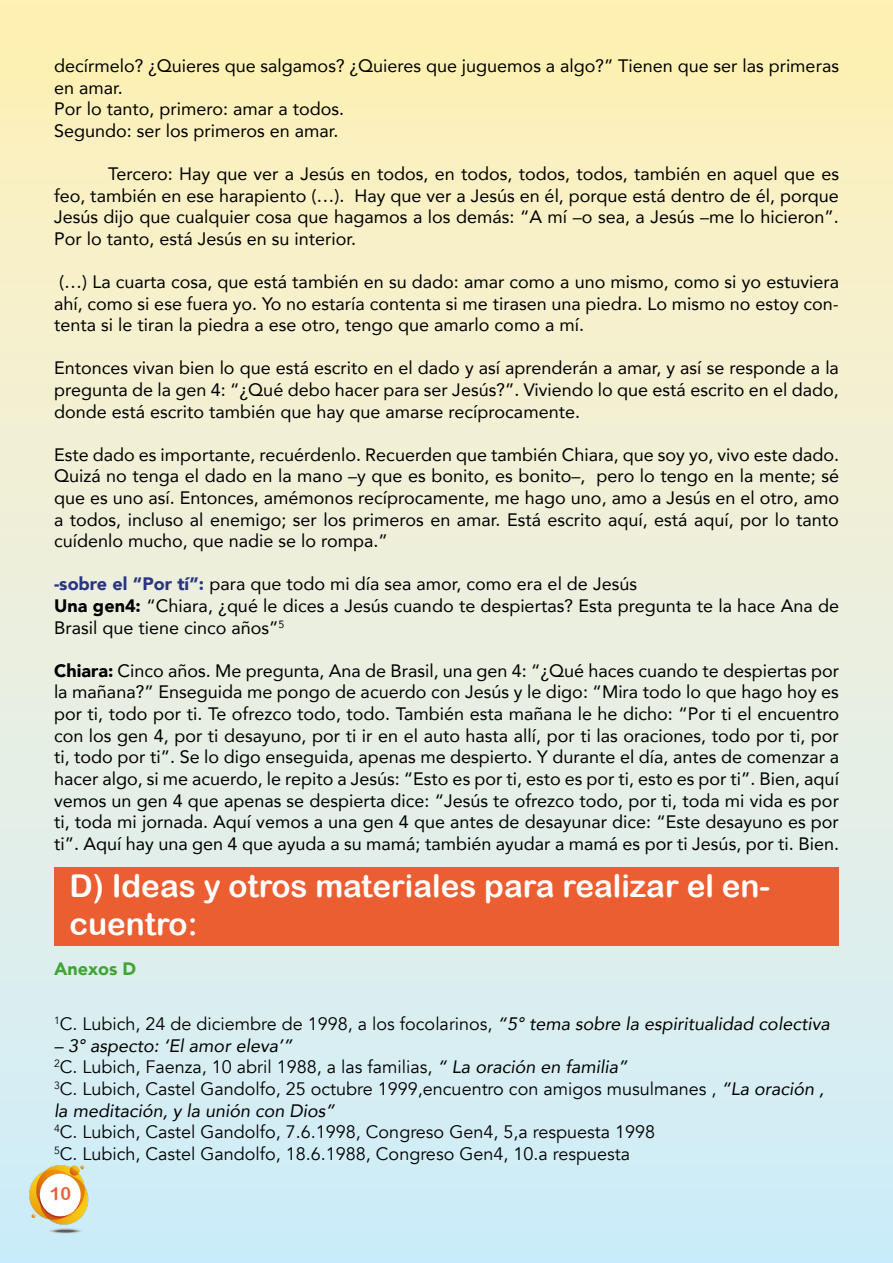
<style>
.page{position:relative;width:893px;height:1263px;background:#fff}
.page>*{position:absolute;margin:0;border:0;box-sizing:border-box;transform-origin:0 0}
.t1{font:31.5px/37.8px "Arial Rounded MT Bold";color:#fff}
.t2{font:18px/21.6px "Avenir";color:#000;text-align:justify}
.t3{font:18px/21.6px "Avenir";color:#000}
.t4{font:900 18px "Avenir";color:#3fa535}
.t5{font:18px "Arial Rounded MT Bold";color:#eb5e32}
.s1{font-weight:900;color:#283583}
.s2{font-weight:900}
.s3{font-style:italic}
</style>
<div class="page">
<div style="left:0;top:0;width:893px;height:1263px;background:linear-gradient(to bottom,#fff1b9,#cfedfe)"></div>
<img style="left:30px;top:1165px;width:70px;height:71px">
<div style="left:54px;top:867px;width:785px;height:79px;background:#eb5e32"></div>
<p class="t2" style="left:54px;top:54px;width:786px;text-align:left">decírmelo? ¿Quieres que salgamos? ¿Quieres que juguemos a algo?” Tienen que ser las primeras en amar.<br>Por lo tanto, primero: amar a todos.<br>Segundo: ser los primeros en amar.</p>
<p class="t2" style="left:54px;top:162px;width:786px;text-indent:54px">Tercero: Hay que ver a Jesús en todos, en todos, todos, todos, también en aquel que es feo, también en ese harapiento (…). Hay que ver a Jesús en él, porque está dentro de él, porque Jesús dijo que cualquier cosa que hagamos a los demás: “A mí –o sea, a Jesús –me lo hicieron”.<br>Por lo tanto, está Jesús en su interior.</p>
<p class="t2" style="left:54px;top:270px;width:786px">(…) La cuarta cosa, que está también en su dado: amar como a uno mismo, como si yo estuviera ahí, como si ese fuera yo. Yo no estaría contenta si me tirasen una piedra. Lo mismo no estoy con&shy;tenta si le tiran la piedra a ese otro, tengo que amarlo como a mí.</p>
<p class="t2" style="left:54px;top:357px;width:786px">Entonces vivan bien lo que está escrito en el dado y así aprenderán a amar, y así se responde a la pregunta de la gen 4: “¿Qué debo hacer para ser Jesús?”. Viviendo lo que está escrito en el dado, donde está escrito también que hay que amarse recíprocamente.</p>
<p class="t2" style="left:54px;top:443px;width:787px">Este dado es importante, recuérdenlo. Recuerden que también Chiara, que soy yo, vivo este dado.<br>Quizá no tenga el dado en la mano –y que es bonito, es bonito–, pero lo tengo en la mente; sé que es uno así. Entonces, amémonos recíprocamente, me hago uno, amo a Jesús en el otro, amo a todos, incluso al enemigo; ser los primeros en amar. Está escrito aquí, está aquí, por lo tanto cuídenlo mucho, que nadie se lo rompa.”</p>
<p class="t2" style="left:54px;top:573px;width:786px;text-align:left"><span class="s1">-sobre el “Por tí”:</span> para que todo mi día sea amor, como era el de Jesús<br><span class="s2">Una gen4:</span> “Chiara, ¿qué le dices a Jesús cuando te despiertas? Esta pregunta te la hace Ana de<br>Brasil que tiene cinco años”<sup>5</sup></p>
<p class="t2" style="left:54px;top:659px;width:787px"><span class="s2">Chiara:</span> Cinco años. Me pregunta, Ana de Brasil, una gen 4: “¿Qué haces cuando te despiertas por la mañana?” Enseguida me pongo de acuerdo con Jesús y le digo: “Mira todo lo que hago hoy es por ti, todo por ti. Te ofrezco todo, todo. También esta mañana le he dicho: “Por ti el encuentro con los gen 4, por ti desayuno, por ti ir en el auto hasta allí, por ti las oraciones, todo por ti, por ti, todo por ti”. Se lo digo enseguida, apenas me despierto. Y durante el día, antes de comenzar a hacer algo, si me acuerdo, le repito a Jesús: “Esto es por ti, esto es por ti, esto es por ti”. Bien, aquí vemos un gen 4 que apenas se despierta dice: “Jesús te ofrezco todo, por ti, toda mi vida es por ti, toda mi jornada. Aquí vemos a una gen 4 que antes de desayunar dice: “Este desayuno es por ti”. Aquí hay una gen 4 que ayuda a su mamá; también ayudar a mamá es por ti Jesús, por ti. Bien.</p>
<h1 class="t1" style="left:69px;top:866px;width:702px">D) Ideas y otros materiales para realizar el en&shy;cuentro:</h1>
<p class="t4" style="left:54px;top:953px;width:84px">Anexos D</p>
<p class="t3" style="left:54px;top:1013px;width:777px"><sup>1</sup>C. Lubich, 24 de diciembre de 1998, a los focolarinos, <span class="s3">“5° tema sobre la espiritualidad colectiva</span></p>
<p class="t3" style="left:54px;top:1035px;width:772px"><span class="s3">– 3° aspecto: ‘El amor eleva’”<br></span><sup>2</sup>C. Lubich, Faenza, 10 abril 1988, a las familias, <span class="s3">“ La oración en familia”<br></span><sup>3</sup>C. Lubich, Castel Gandolfo, 25 octubre 1999,encuentro con amigos musulmanes , <span class="s3">“La oración , la meditación, y la unión con Dios”<br></span><sup>4</sup>C. Lubich, Castel Gandolfo, 7.6.1998, Congreso Gen4, 5,a respuesta 1998<br><sup>5</sup>C. Lubich, Castel Gandolfo, 18.6.1988, Congreso Gen4, 10.a respuesta</p>
<p class="t5" style="left:50px;top:1183px;width:23px">10</p>
</div>
